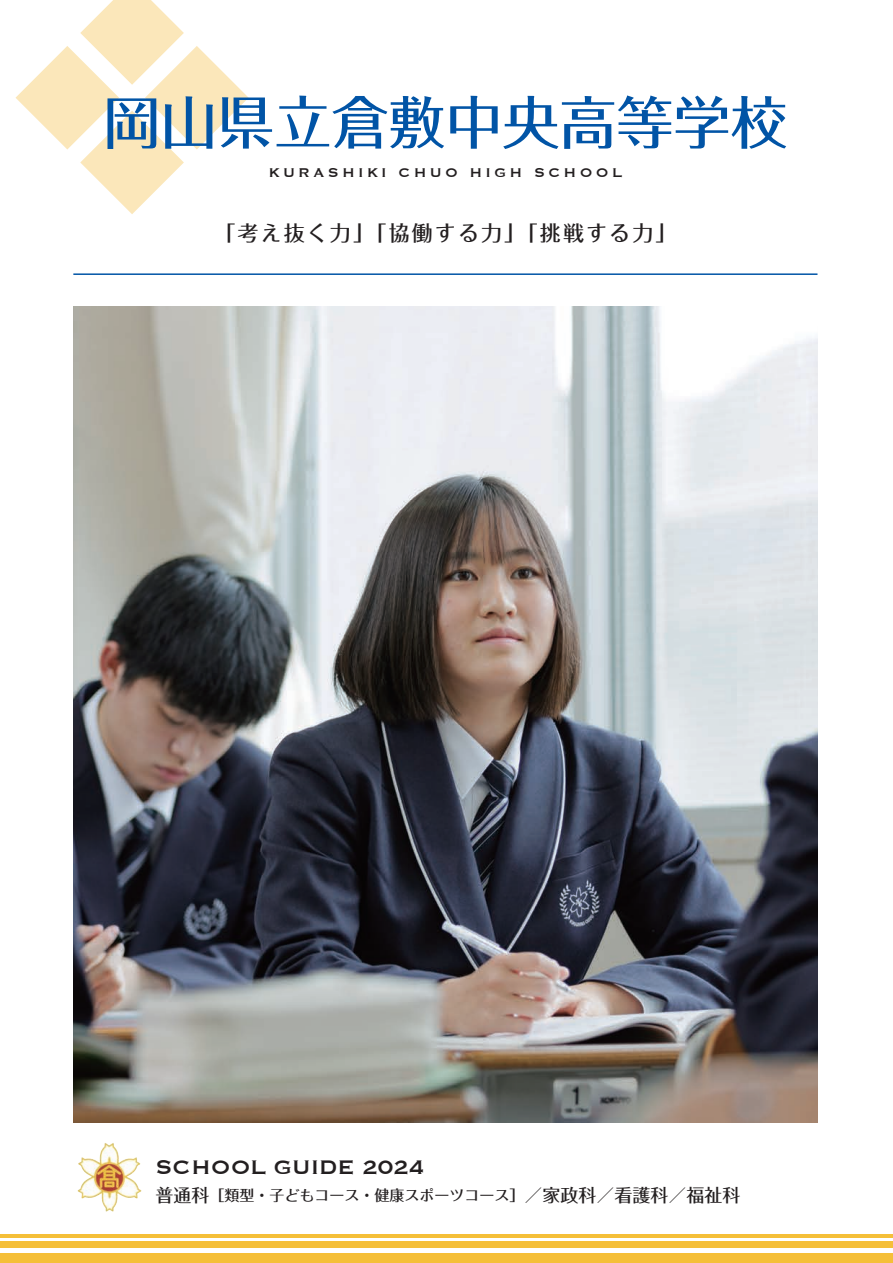
<style>
.page{position:relative;width:893px;height:1263px;background:#fff}
.page>*{position:absolute;margin:0;border:0;box-sizing:border-box;transform-origin:0 0}
.t1{font:500 57px "Folk Pro";color:#0154a6}
.t2{font:25.5px "Copperplate";color:#231f20}
.t3{font:500 21px "Folk Pro";letter-spacing:.1em;color:#231f20}
.t4{font:16.5px "Copperplate";letter-spacing:.2em;color:#231f20}
.t5{font:500 15px "Folk Pro";color:#231f20}
.s1{font-size:18px}
</style>
<div class="page">
<svg style="left:16px;top:0;width:233px;height:214px"></svg>
<div style="left:0;top:1253px;width:893px;height:10px;background:#f5bf38"></div>
<div style="left:0;top:1241px;width:893px;height:7px;background:#f5bf38"></div>
<hr style="left:0;top:1234px;width:893px;height:3px;background:#f5bf38">
<img style="left:73px;top:306px;width:744px;height:817px">
<img style="left:78px;top:1143px;width:35px;height:55px">
<hr style="left:73px;top:273px;width:744px;height:2px;background:#0154a6">
<h1 class="t1" style="left:103px;top:74px;width:686px">岡山県立倉敷中央高等学校</h1>
<p class="t4" style="left:269px;top:162px;width:355px">KURASHIKI CHUO HIGH SCHOOL</p>
<h3 class="t3" style="left:214px;top:215px;width:463px">「考え抜く力」「協働する力」「挑戦する力」</h3>
<h2 class="t2" style="left:156px;top:1150px;width:271px">SCHOOL GUIDE 2024</h2>
<p class="t5" style="left:156px;top:1182px;width:587px"><span class="s1">普通科</span>［類型・子どもコース・健康スポーツコース］<span class="s1">／家政科／看護科／福祉科</span></p>
</div>
